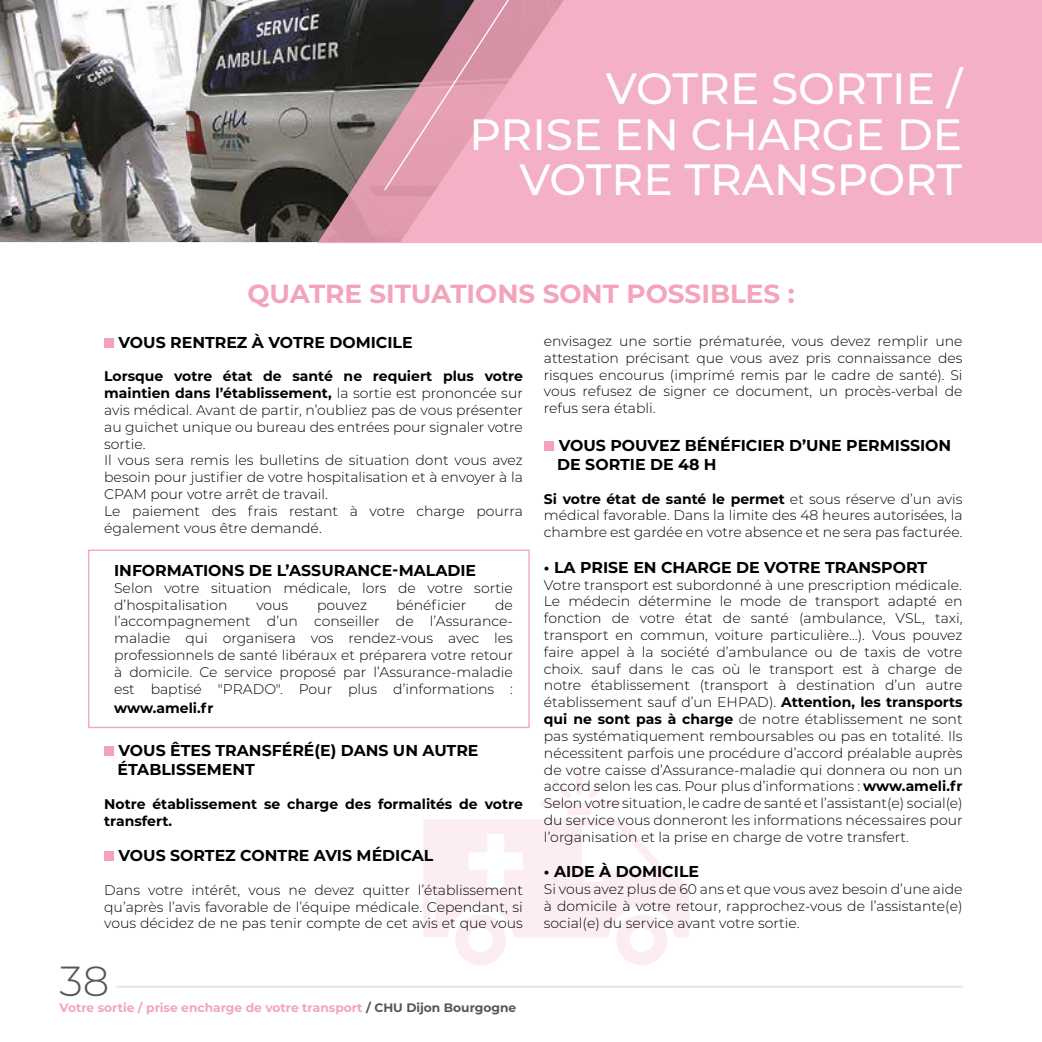
<style>
.page{position:relative;width:1042px;height:1042px;background:#fff}
.page>*{position:absolute;margin:0;border:0;box-sizing:border-box;transform-origin:0 0}
.t1{font:500 43.75px/45.5px "Montserrat";color:#fff;text-align:right}
.t2{font:300 42px "Montserrat";color:#575756}
.t3{font:700 26.25px "Montserrat";color:#f3a4bb}
.t4{font:700 15.75px/18.9px "Montserrat";color:#000}
.t5{font:300 14px/16.8px "Montserrat";color:#000;text-align:justify}
.t6{font:700 14px/16.8px "Montserrat";color:#000}
.t7{font:700 12.25px "Montserrat";color:#f3a4bb}
.s1{font-weight:700}
.s2{color:#575756}
</style>
<div class="page">
<svg style="left:423px;top:771px;width:267px;height:194px"></svg>
<hr style="left:117px;top:986px;width:845px;height:1px;background:#e3e3e3">
<div style="left:88px;top:549px;width:442px;height:179px;border:1px solid #f3a4bb"></div>
<svg style="left:0;top:0;width:317px;height:242px"></svg>
<svg style="left:317px;top:0;width:725px;height:243px;background:#e4a6b8"></svg>
<svg style="left:383px;top:0;width:143px;height:192px;background:#ba8694"></svg>
<div style="left:104px;top:338px;width:10px;height:10px;background:#f3a4bb"></div>
<div style="left:104px;top:746px;width:10px;height:10px;background:#f3a4bb"></div>
<div style="left:104px;top:851px;width:10px;height:10px;background:#f3a4bb"></div>
<div style="left:544px;top:441px;width:10px;height:10px;background:#f3a4bb"></div>
<h1 class="t1" style="left:469px;top:64px;width:494px">VOTRE SORTIE /<br>PRISE EN CHARGE DE<br>VOTRE TRANSPORT</h1>
<h3 class="t3" style="left:247px;top:275px;width:549px">QUATRE SITUATIONS SONT POSSIBLES :</h3>
<p class="t4" style="left:119px;top:332px;width:296px">VOUS RENTREZ À VOTRE DOMICILE</p>
<p class="t5" style="left:104px;top:367px;width:420px;text-align:left"><span class="s1">Lorsque votre état de santé ne requiert plus votre maintien dans l’établissement,</span> la sortie est prononcée sur avis médical. Avant de partir, n’oubliez pas de vous présenter au guichet unique ou bureau des entrées pour signaler votre sortie.<br>Il vous sera remis les bulletins de situation dont vous avez besoin pour justifier de votre hospitalisation et à envoyer à la CPAM pour votre arrêt de travail.<br>Le paiement des frais restant à votre charge pourra également vous être demandé.</p>
<p class="t4" style="left:114px;top:560px;width:364px">INFORMATIONS DE L’ASSURANCE-MALADIE</p>
<p class="t5" style="left:114px;top:579px;width:400px">Selon votre situation médicale, lors de votre sortie d’hospitalisation</p>
<p class="t5" style="left:256px;top:596px;width:33px">vous</p>
<p class="t5" style="left:317px;top:596px;width:52px">pouvez</p>
<p class="t5" style="left:396px;top:596px;width:72px">bénéficier</p>
<p class="t5" style="left:114px;top:596px;width:400px;text-indent:381px">de l’accompagnement d’un conseiller de l’Assurance&shy;maladie qui organisera vos rendez-vous avec les professionnels de santé libéraux et préparera votre retour à domicile. Ce service proposé par l’Assurance-maladie est baptisé "PRADO". Pour plus d’informations :</p>
<p class="t6" style="left:114px;top:699px;width:101px">www.ameli.fr</p>
<p class="t4" style="left:118px;top:740px;width:362px">VOUS ÊTES TRANSFÉRÉ(E) DANS UN AUTRE<br>ÉTABLISSEMENT</p>
<p class="t6" style="left:104px;top:794px;width:420px">Notre établissement se charge des formalités de votre transfert.</p>
<p class="t4" style="left:119px;top:845px;width:316px">VOUS SORTEZ CONTRE AVIS MÉDICAL</p>
<p class="t5" style="left:104px;top:881px;width:420px">Dans votre intérêt, vous ne devez quitter l’établissement qu’après l’avis favorable de l’équipe médicale. Cependant, si vous décidez de ne pas tenir compte de cet avis et que vous</p>
<h2 class="t2" style="left:60px;top:952px;width:51px">38</h2>
<p class="t7" style="left:60px;top:999px;width:458px">Votre sortie / prise encharge de votre transport <span class="s2">/ CHU Dijon Bourgogne</span></p>
<p class="t5" style="left:544px;top:332px;width:420px">envisagez une sortie prématurée, vous devez remplir une attestation précisant que vous avez pris connaissance des risques encourus (imprimé remis par le cadre de santé). Si vous refusez de signer ce document, un procès-verbal de refus sera établi.</p>
<p class="t4" style="left:557px;top:435px;width:395px">VOUS POUVEZ BÉNÉFICIER D’UNE PERMISSION<br>DE SORTIE DE 48 H</p>
<p class="t5" style="left:544px;top:490px;width:420px"><span class="s1">Si votre état de santé le permet</span> et sous réserve d’un avis médical favorable. Dans la limite des 48 heures autorisées, la chambre est gardée en votre absence et ne sera pas facturée.</p>
<p class="t4" style="left:544px;top:557px;width:385px">• LA PRISE EN CHARGE DE VOTRE TRANSPORT</p>
<p class="t5" style="left:544px;top:576px;width:420px">Votre transport est subordonné à une prescription médicale.<br>Le médecin détermine le mode de transport adapté en fonction de votre état de santé (ambulance, VSL, taxi, transport en commun, voiture particulière…). Vous pouvez faire appel à la société d’ambulance ou de taxis de votre choix. sauf dans le cas où le transport est à charge de notre établissement (transport à destination d’un autre établissement sauf d’un EHPAD). <span class="s1">Attention, les transports qui ne sont pas à charge</span> de notre établissement ne sont pas systématiquement remboursables ou pas en totalité. Ils nécessitent parfois une procédure d’accord préalable auprès de votre caisse d’Assurance-maladie qui donnera ou non un accord selon les cas. Pour plus d’informations : <span class="s1">www.ameli.fr </span>Selon votre situation, le cadre de santé et l’assistant(e) social(e) du service vous donneront les informations nécessaires pour l’organisation et la prise en charge de votre transfert.</p>
<p class="t4" style="left:544px;top:861px;width:157px">• AIDE À DOMICILE</p>
<p class="t5" style="left:544px;top:880px;width:420px">Si vous avez plus de 60 ans et que vous avez besoin d’une aide à domicile à votre retour, rapprochez-vous de l’assistante(e) social(e) du service avant votre sortie.</p>
</div>
